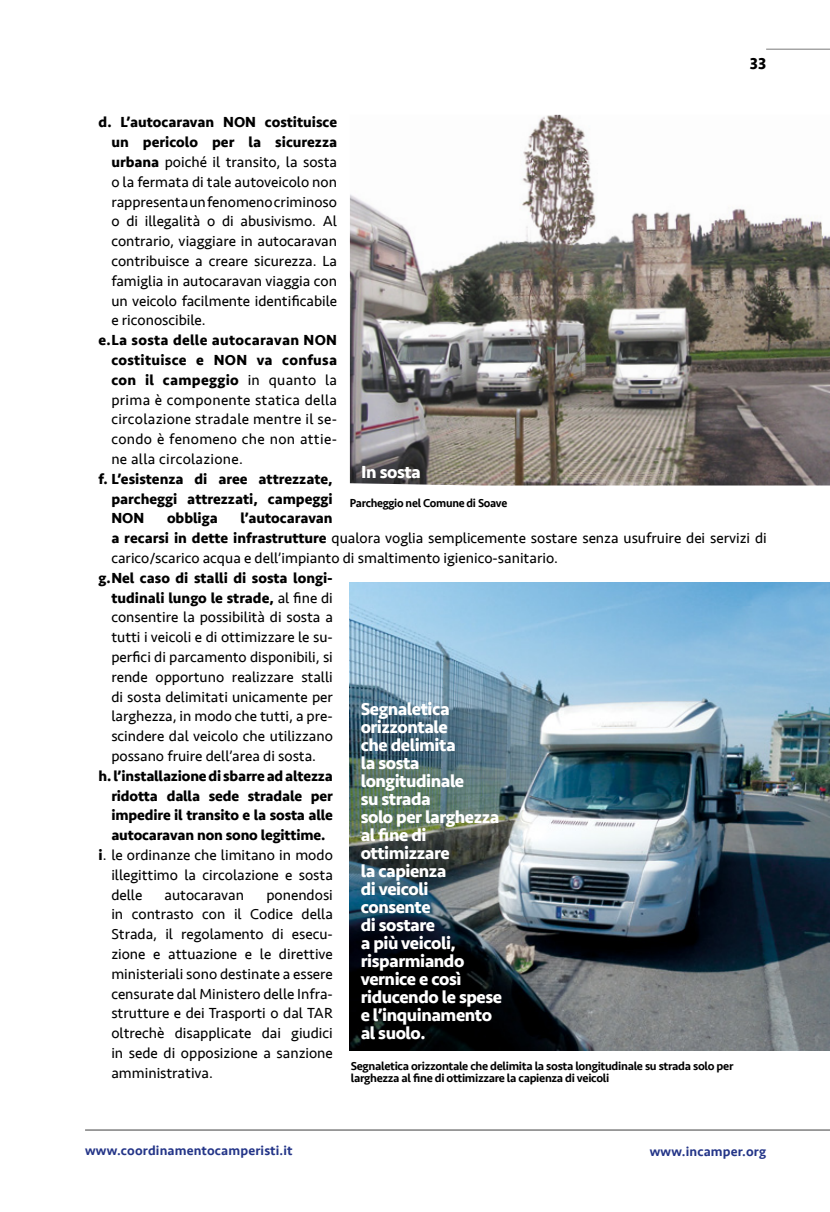
<style>
.page{position:relative;width:830px;height:1212px;background:#fff}
.page>*{position:absolute;margin:0;border:0;box-sizing:border-box;transform-origin:0 0}
.t1{font:700 18px/18px "Seravek";letter-spacing:-.025em;color:#fff}
.t2{font:700 16.5px "Seravek";color:#000}
.t3{font:15px/19.8px "Seravek";color:#000;text-align:justify}
.t4{font:700 15px/19.8px "Seravek";letter-spacing:-.01em;color:#000;text-align:justify}
.t5{font:500 13.5px "Seravek";letter-spacing:.01em;color:#243588}
.t6{font:500 12px/12px "Seravek";letter-spacing:-.025em;color:#000}
.s1{font-weight:700}
</style>
<div class="page">
<hr style="left:765px;top:49px;width:64px;height:1px;background:#878787">
<hr style="left:85px;top:1129px;width:744px;height:1px;background:#878787">
<img style="left:350px;top:115px;width:479px;height:370px">
<img style="left:350px;top:583px;width:479px;height:467px">
<p class="t2" style="left:749px;top:51px;width:18px">33</p>
<p class="t3" style="left:111px;top:112px;width:227px;text-indent:-13px"><span class="s1">d. L’autocaravan NON costituisce un pericolo per la sicurezza urbana</span> poiché il transito, la sosta o la fermata di tale autoveicolo non rappresenta un fenomeno criminoso o di illegalità o di abusivismo. Al contrario, viaggiare in autocaravan contribuisce a creare sicurezza. La famiglia in autocaravan viaggia con un veicolo facilmente identificabile e riconoscibile.</p>
<p class="t3" style="left:111px;top:330px;width:227px;text-indent:-13px"><span class="s1">e.La sosta delle autocaravan NON costituisce e NON va confusa con il campeggio</span> in quanto la prima è componente statica della circolazione stradale mentre il se&shy;condo è fenomeno che non attie&shy;ne alla circolazione.</p>
<p class="t4" style="left:111px;top:469px;width:223px;text-indent:-13px">f. L’esistenza di aree attrezzate, parcheggi attrezzati, campeggi NON</p>
<p class="t1" style="left:361px;top:462px;width:61px">In sosta</p>
<p class="t6" style="left:349px;top:497px;width:159px">Parcheggio nel Comune di Soave</p>
<p class="t4" style="left:167px;top:508px;width:52px">obbliga</p>
<p class="t3" style="left:111px;top:508px;width:656px;text-align:left;text-indent:129px"><span class="s1">l’autocaravan<br>a recarsi in dette infrastrutture</span> qualora voglia semplicemente sostare senza usufruire dei servizi di carico/scarico acqua e dell’impianto di smaltimento igienico-sanitario.</p>
<p class="t3" style="left:111px;top:568px;width:223px;text-indent:-13px"><span class="s1">g.Nel caso di stalli di sosta longi&shy;tudinali lungo le strade,</span> al fine di consentire la possibilità di sosta a tutti i veicoli e di ottimizzare le su&shy;perfici di parcamento disponibili, si rende opportuno realizzare stalli di sosta delimitati unicamente per larghezza, in modo che tutti, a pre&shy;scindere dal veicolo che utilizzano possano fruire dell’area di sosta.</p>
<p class="t4" style="left:99px;top:766px;width:236px">h. l’installazione di sbarre ad altezza</p>
<p class="t4" style="left:111px;top:785px;width:223px">ridotta dalla sede stradale per</p>
<p class="t4" style="left:111px;top:805px;width:223px">impedire il transito e la sosta alle</p>
<p class="t4" style="left:111px;top:825px;width:215px">autocaravan non sono legittime.</p>
<p class="t3" style="left:99px;top:845px;width:236px"><span class="s1">i</span>. le ordinanze che limitano in modo</p>
<p class="t3" style="left:111px;top:865px;width:223px">illegittimo la circolazione e sosta</p>
<p class="t3" style="left:111px;top:885px;width:32px">delle</p>
<p class="t3" style="left:164px;top:885px;width:81px">autocaravan</p>
<p class="t1" style="left:360px;top:700px;width:143px">Segnaletica orizzontale<br>che delimita<br>la sosta longitudinale<br>su strada<br>solo per larghezza al fine di ottimizzare<br>la capienza<br>di veicoli consente<br>di sostare<br>a più veicoli, risparmiando vernice e così riducendo le spese e l’inquinamento al suolo.</p>
<p class="t3" style="left:111px;top:885px;width:223px;text-indent:155px">ponendosi in contrasto con il Codice della Strada, il regolamento di esecu&shy;zione e attuazione e le direttive ministeriali sono destinate a essere censurate dal Ministero delle Infra&shy;strutture e dei Trasporti o dal TAR oltrechè disapplicate dai giudici in sede di opposizione a sanzione amministrativa.</p>
<p class="t6" style="left:350px;top:1060px;width:384px">Segnaletica orizzontale che delimita la sosta longitudinale su strada solo per larghezza al fine di ottimizzare la capienza di veicoli</p>
<p class="t5" style="left:85px;top:1142px;width:209px">www.coordinamentocamperisti.it</p>
<p class="t5" style="left:649px;top:1143px;width:118px">www.incamper.org</p>
</div>
